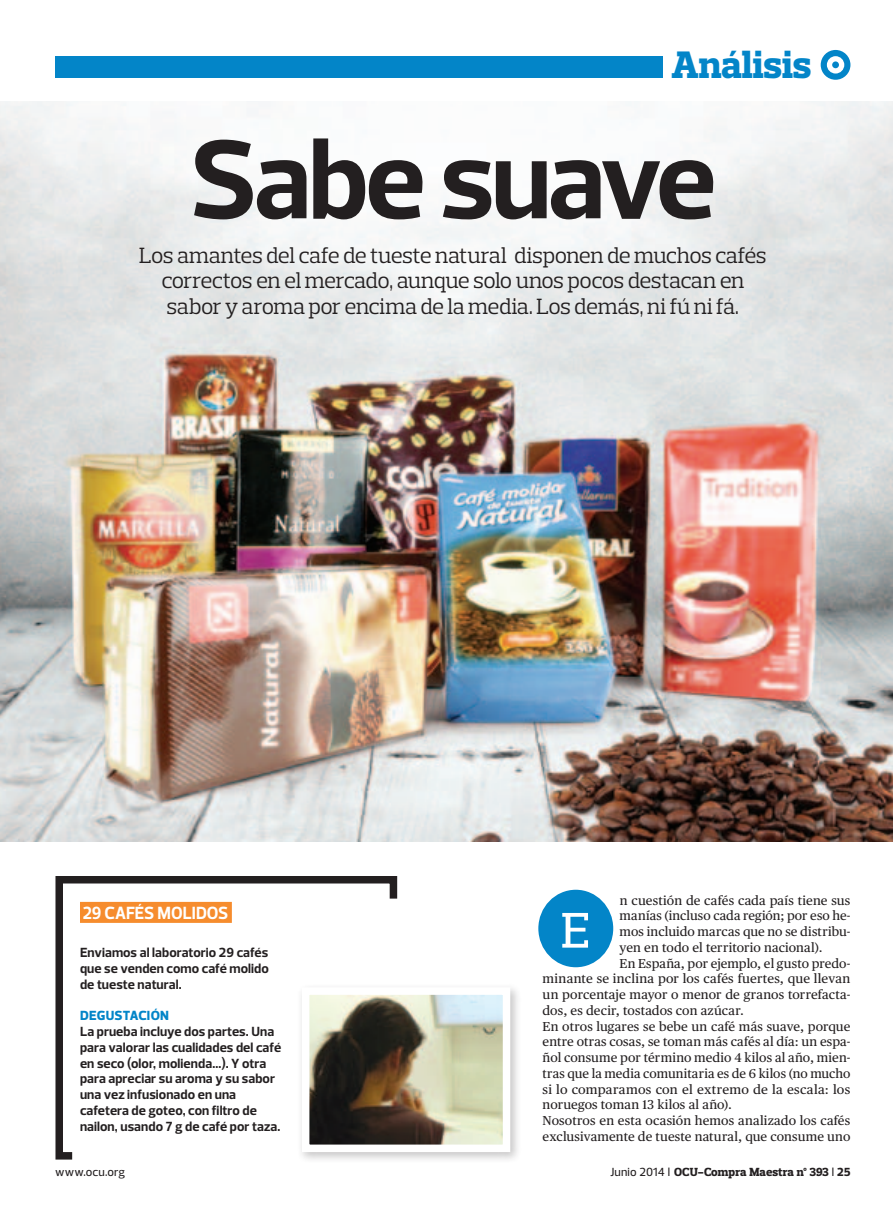
<style>
.page{position:relative;width:893px;height:1212px;background:#fff}
.page>*{position:absolute;margin:0;border:0;box-sizing:border-box;transform-origin:0 0}
.t1{font:700 114px "Prelo";letter-spacing:-.035em;color:#231f20}
.t2{font:500 51px "Prelo Slab";color:#fff}
.t3{font:800 39px "Prelo Slab";letter-spacing:-.005em;color:#0385c8}
.t4{font:22.5px/25.5px "Prelo Slab";letter-spacing:-.025em;color:#231f20;text-align:center}
.t5{font:700 18px "Prelo";letter-spacing:-.01em;color:#fff;scale:.94 1}
.t6{font:700 13.5px/15.8px "Prelo";color:#231f20;text-align:justify}
.t7{font:800 13.5px "Prelo";letter-spacing:.015em;color:#0385c8}
.t8{font:12.9px "Publico Text";letter-spacing:.01em;color:#231f20}
.t9{font:800 12px "Prelo Slab";color:#231f20}
.t10{font:500 12px "Prelo";letter-spacing:.01em;color:#231f20}
.s1{font-family:"Prelo";font-weight:500}
.s2{font-family:"Prelo"}
</style>
<div class="page">
<div style="left:55px;top:57px;width:607px;height:21px;background:#0385c8"></div>
<svg style="left:821px;top:50px;width:29px;height:30px"></svg>
<img style="left:0;top:101px;width:893px;height:740px">
<div style="left:538px;top:890px;width:75px;height:77px;background:#0385c8;border-radius:50%"></div>
<svg style="left:55px;top:876px;width:343px;height:284px"></svg>
<div style="left:80px;top:902px;width:152px;height:21px;background:#f68c2d"></div>
<div style="left:297px;top:982px;width:224px;height:181px;background:#231f20;opacity:.25"></div>
<img style="left:311px;top:996px;width:190px;height:147px">
<div style="left:302px;top:987px;width:208px;height:165px;border:8px solid #fff"></div>
<h3 class="t3" style="left:672px;top:41px;width:141px">Análisis</h3>
<h1 class="t1" style="left:189px;top:110px;width:529px">Sabe suave</h1>
<h3 class="t4" style="left:139px;top:243px;width:629px">Los amantes del cafe de tueste natural disponen de muchos cafés correctos en el mercado, aunque solo unos pocos destacan en sabor y aroma por encima de la media. Los demás, ni fú ni fá.</h3>
<h3 class="t5" style="left:83px;top:902px;width:154px">29 cafés molidos</h3>
<p class="t6" style="left:80px;top:945px;width:190px">Enviamos al laboratorio 29 cafés que se venden como café molido de tueste natural.</p>
<p class="t7" style="left:80px;top:1007px;width:90px">DEGUSTACIÓN</p>
<p class="t6" style="left:80px;top:1024px;width:203px;text-align:left">La prueba incluye dos partes. Una para valorar las cualidades del café en seco (olor, molienda...). Y otra para apreciar su aroma y su sabor una vez infusionado en una cafetera de goteo, con filtro de nailon, usando 7 g de café por taza.</p>
<p class="t8" style="left:620px;top:892px;width:232px">n cuestión de cafés cada país tiene sus</p>
<p class="t8" style="left:620px;top:908px;width:232px">manías (incluso cada región; por eso he-</p>
<p class="t8" style="left:620px;top:924px;width:232px">mos incluido marcas que no se distribu-</p>
<p class="t8" style="left:620px;top:940px;width:204px">yen en todo el territorio nacional).</p>
<p class="t8" style="left:620px;top:955px;width:232px">En España, por ejemplo, el gusto predo-</p>
<p class="t8" style="left:543px;top:971px;width:309px">minante se inclina por los cafés fuertes, que llevan</p>
<p class="t8" style="left:543px;top:987px;width:309px">un porcentaje mayor o menor de granos torrefacta-</p>
<p class="t8" style="left:543px;top:1003px;width:203px">dos, es decir, tostados con azúcar.</p>
<p class="t8" style="left:543px;top:1018px;width:309px">En otros lugares se bebe un café más suave, porque</p>
<p class="t8" style="left:543px;top:1034px;width:309px">entre otras cosas, se toman más cafés al día: un espa-</p>
<p class="t8" style="left:543px;top:1050px;width:309px">ñol consume por término medio 4 kilos al año, mien-</p>
<p class="t8" style="left:543px;top:1066px;width:309px">tras que la media comunitaria es de 6 kilos (no mucho</p>
<p class="t8" style="left:543px;top:1081px;width:309px">si lo comparamos con el extremo de la escala: los</p>
<p class="t8" style="left:543px;top:1097px;width:191px">noruegos toman 13 kilos al año).</p>
<p class="t8" style="left:543px;top:1113px;width:309px">Nosotros en esta ocasión hemos analizado los cafés</p>
<p class="t8" style="left:543px;top:1129px;width:309px">exclusivamente de tueste natural, que consume uno</p>
<h2 class="t2" style="left:561px;top:899px;width:31px">E</h2>
<p class="t10" style="left:55px;top:1164px;width:71px">www.ocu.org</p>
<p class="t9" style="left:610px;top:1164px;width:242px"><span class="s1">Junio 2014 l</span> OCU-Compra Maestra nº 393 <span class="s1">l</span> <span class="s2">25</span></p>
</div>
